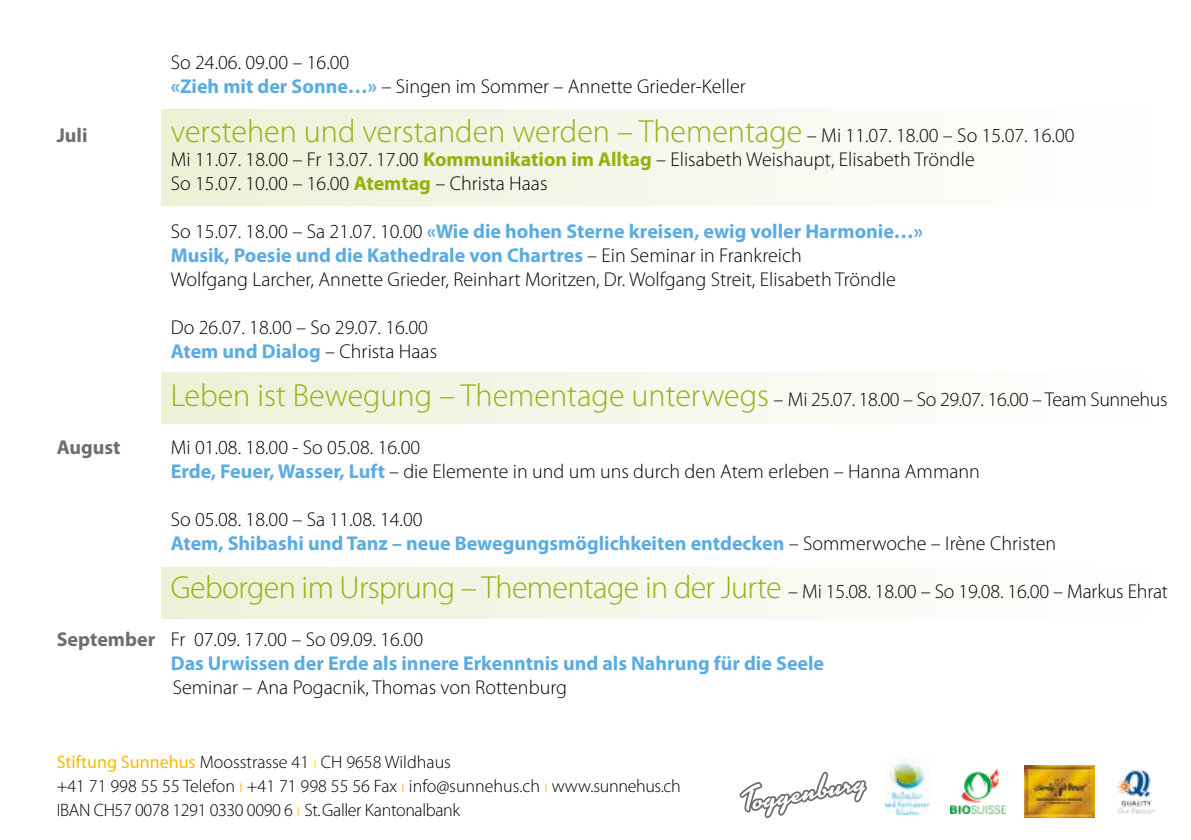
<style>
.page{position:relative;width:1191px;height:840px;background:#fff}
.page>*{position:absolute;margin:0;border:0;box-sizing:border-box;transform-origin:0 0}
.t1{font:300 32px "Myriad Pro";color:#93b20f}
.t2{font:300 20px/24px "Myriad Pro";color:#000}
.t3{font:700 20px/24px "Myriad Pro";color:#5bace0}
.t4{font:300 20px "Myriad Pro";letter-spacing:-.02em;color:#000}
.t5{font:700 20px "Myriad Pro";color:#6e6e6e}
.t6{font:300 18px/24px "Myriad Pro";color:#000}
.s1{font-weight:700;color:#5bace0}
.s2{font-size:20px;color:#000}
.s3{font-weight:700;color:#93b20f}
.s4{font-size:32px;color:#93b20f}
.s5{font-weight:300;color:#000}
.s6{color:#6e6e6e}
.s7{font-weight:400;color:#fbb900}
.s8{color:#ffde00}
.s9{color:#fbb900}
</style>
<div class="page">
<div style="left:162px;top:567px;width:986px;height:51px;background:linear-gradient(to right,#ecf1d8,#fefeff)"></div>
<div style="left:162px;top:372px;width:986px;height:51px;background:linear-gradient(to right,#ecf1d8,#fefeff)"></div>
<div style="left:162px;top:109px;width:986px;height:97px;background:linear-gradient(to right,#ecf1d7,#fefeff)"></div>
<svg style="left:739px;top:771px;width:128px;height:46px"></svg>
<svg style="left:950px;top:805px;width:56px;height:9px"></svg>
<img style="left:951px;top:769px;width:54px;height:43px">
<img style="left:885px;top:757px;width:44px;height:56px">
<img style="left:1024px;top:765px;width:70px;height:52px">
<img style="left:1117px;top:770px;width:39px;height:44px">
<p class="t2" style="left:171px;top:51px;width:576px">So 24.06. 09.00 – 16.00<br><span class="s1">«Zieh mit der Sonne…»</span> – Singen im Sommer – Annette Grieder-Keller</p>
<p class="t5" style="left:57px;top:122px;width:32px">Juli</p>
<h1 class="t1" style="left:171px;top:113px;width:905px">verstehen und verstanden werden – Thementage <span class="s2">– Mi 11.07. 18.00 – So 15.07. 16.00</span></h1>
<p class="t2" style="left:171px;top:147px;width:805px">Mi 11.07. 18.00 – Fr 13.07. 17.00 <span class="s3">Kommunikation im Alltag</span> – Elisabeth Weishaupt, Elisabeth Tröndle<br>So 15.07. 10.00 – 16.00 <span class="s3">Atemtag</span> – Christa Haas</p>
<p class="t2" style="left:171px;top:219px;width:753px">So 15.07. 18.00 – Sa 21.07. 10.00 <span class="s1">«Wie die hohen Sterne kreisen, ewig voller Harmonie…»<br>Musik, Poesie und die Kathedrale von Chartres</span> – Ein Seminar in Frankreich<br>Wolfgang Larcher, Annette Grieder, Reinhart Moritzen, Dr. Wolfgang Streit, Elisabeth Tröndle</p>
<p class="t2" style="left:171px;top:315px;width:268px">Do 26.07. 18.00 – So 29.07. 16.00<br><span class="s1">Atem und Dialog</span> – Christa Haas</p>
<p class="t4" style="left:171px;top:388px;width:998px"><span class="s4">Leben ist Bewegung – Thementage unterwegs</span> – Mi 25.07. 18.00 – So 29.07. 16.00 – Team Sunnehus</p>
<p class="t5" style="left:57px;top:434px;width:65px">August</p>
<p class="t2" style="left:171px;top:435px;width:810px">Mi 01.08. 18.00 - So 05.08. 16.00<br><span class="s1">Erde, Feuer, Wasser, Luft</span> – die Elemente in und um uns durch den Atem erleben – Hanna Ammann</p>
<p class="t3" style="left:171px;top:506px;width:887px"><span class="s5">So 05.08. 18.00 – Sa 11.08. 14.00<br></span>Atem, Shibashi und Tanz – neue Bewegungsmöglichkeiten entdecken <span class="s5">– Sommerwoche – Irène Christen</span></p>
<p class="t2" style="left:171px;top:579px;width:999px"><span class="s4">Geborgen im Ursprung – Thementage in der Jurte</span> – Mi 15.08. 18.00 – So 19.08. 16.00 – Markus Ehrat</p>
<p class="t3" style="left:171px;top:626px;width:655px;text-indent:-114px"><span class="s6">September</span> <span class="s5">Fr 07.09. 17.00 – So 09.09. 16.00<br></span>Das Urwissen der Erde als innere Erkenntnis und als Nahrung für die Seele</p>
<p class="t2" style="left:173px;top:675px;width:396px">Seminar – Ana Pogacnik, Thomas von Rottenburg</p>
<p class="t6" style="left:57px;top:750px;width:625px"><span class="s7">Stiftung Sunnehus</span> Moosstrasse 41 <span class="s8">ı</span> CH 9658 Wildhaus<br>+41 71 998 55 55 Telefon <span class="s9">ı</span> +41 71 998 55 56 Fax <span class="s9">ı</span> info@sunnehus.ch <span class="s9">ı</span> www.sunnehus.ch<br>IBAN CH57 0078 1291 0330 0090 6 <span class="s9">ı</span> St.Galler Kantonalbank</p>
</div>
